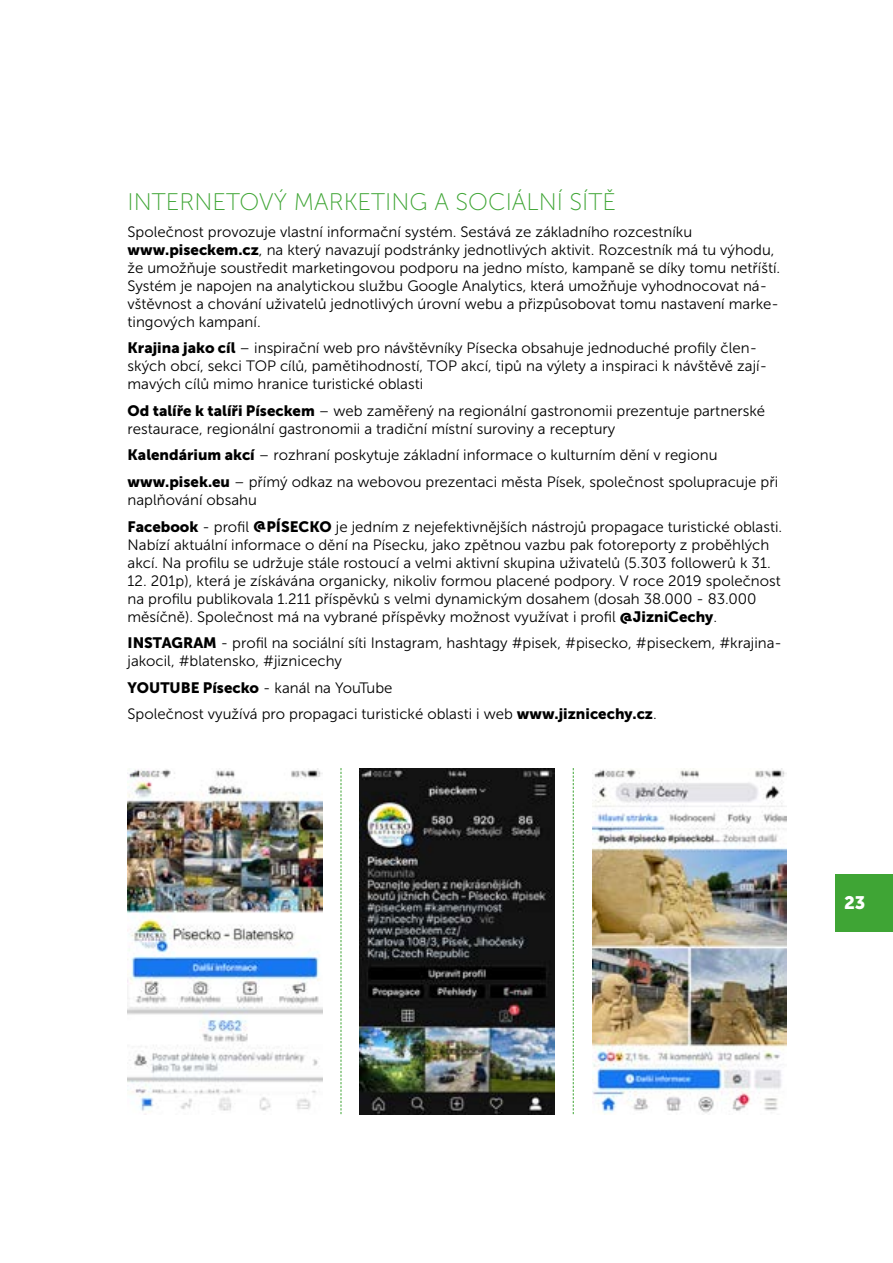
<style>
.page{position:relative;width:893px;height:1263px;background:#fff}
.page>*{position:absolute;margin:0;border:0;box-sizing:border-box;transform-origin:0 0}
.t1{font:24px "Museo Sans 100";color:#3fa535}
.t2{font:18px "Museo Sans 900";color:#fff}
.t3{font:15px/18px "Museo Sans 300";color:#000}
.s1{font-family:"Museo Sans 900"}
</style>
<div class="page">
<div style="left:836px;top:874px;width:57px;height:57px;background:#3fa535"></div>
<img style="left:128px;top:768px;width:194px;height:343px">
<img style="left:360px;top:768px;width:194px;height:346px">
<img style="left:592px;top:768px;width:195px;height:345px">
<svg style="left:341px;top:768px;width:1px;height:346px"></svg>
<svg style="left:573px;top:768px;width:1px;height:346px"></svg>
<h1 class="t1" style="left:128px;top:189px;width:490px">INTERNETOVÝ MARKETING A SOCIÁLNÍ SÍTĚ</h1>
<p class="t3" style="left:128px;top:223px;width:654px">Společnost provozuje vlastní informační systém. Sestává ze základního rozcestníku <span class="s1">www.piseckem.cz</span>, na který navazují podstránky jednotlivých aktivit. Rozcestník má tu výhodu, že umožňuje soustředit marketingovou podporu na jedno místo, kampaně se díky tomu netříští.<br>Systém je napojen na analytickou službu Google Analytics, která umožňuje vyhodnocovat ná&shy;vštěvnost a chování uživatelů jednotlivých úrovní webu a přizpůsobovat tomu nastavení marke&shy;tingových kampaní.</p>
<p class="t3" style="left:128px;top:339px;width:641px"><span class="s1">Krajina jako cíl</span> – inspirační web pro návštěvníky Písecka obsahuje jednoduché profily člen&shy;ských obcí, sekci TOP cílů, pamětihodností, TOP akcí, tipů na výlety a inspiraci k návštěvě zají&shy;mavých cílů mimo hranice turistické oblasti</p>
<p class="t3" style="left:128px;top:402px;width:639px"><span class="s1">Od talíře k talíři Píseckem</span> – web zaměřený na regionální gastronomii prezentuje partnerské restaurace, regionální gastronomii a tradiční místní suroviny a receptury</p>
<p class="t3" style="left:128px;top:442px;width:652px;line-height:26.5px"><span class="s1">Kalendárium akcí</span> – rozhraní poskytuje základní informace o kulturním dění v regionu <span class="s1">www.pisek.eu</span> – přímý odkaz na webovou prezentaci města Písek, společnost spolupracuje při</p>
<p class="t3" style="left:128px;top:487px;width:656px;line-height:26.5px">naplňování obsahu<br><span class="s1">Facebook</span> - profil <span class="s1">@PÍSECKO</span> je jedním z nejefektivnějších nástrojů propagace turistické oblasti.</p>
<p class="t3" style="left:128px;top:535px;width:645px">Nabízí aktuální informace o dění na Písecku, jako zpětnou vazbu pak fotoreporty z proběhlých akcí. Na profilu se udržuje stále rostoucí a velmi aktivní skupina uživatelů (5.303 followerů k 31.</p>
<p class="t3" style="left:128px;top:571px;width:655px">12. 201p), která je získávána organicky, nikoliv formou placené podpory. V roce 2019 společnost na profilu publikovala 1.211 příspěvků s velmi dynamickým dosahem (dosah 38.000 - 83.000 měsíčně). Společnost má na vybrané příspěvky možnost využívat i profil <span class="s1">@JizniCechy</span>.</p>
<p class="t3" style="left:128px;top:634px;width:656px"><span class="s1">INSTAGRAM</span> - profil na sociální síti Instagram, hashtagy #pisek, #pisecko, #piseckem, #krajina&shy;jakocil, #blatensko, #jiznicechy</p>
<p class="t3" style="left:128px;top:674px;width:531px;line-height:26.5px"><span class="s1">YOUTUBE Písecko</span> - kanál na YouTube<br>Společnost využívá pro propagaci turistické oblasti i web <span class="s1">www.jiznicechy.cz</span>.</p>
<p class="t2" style="left:844px;top:893px;width:23px">23</p>
</div>
